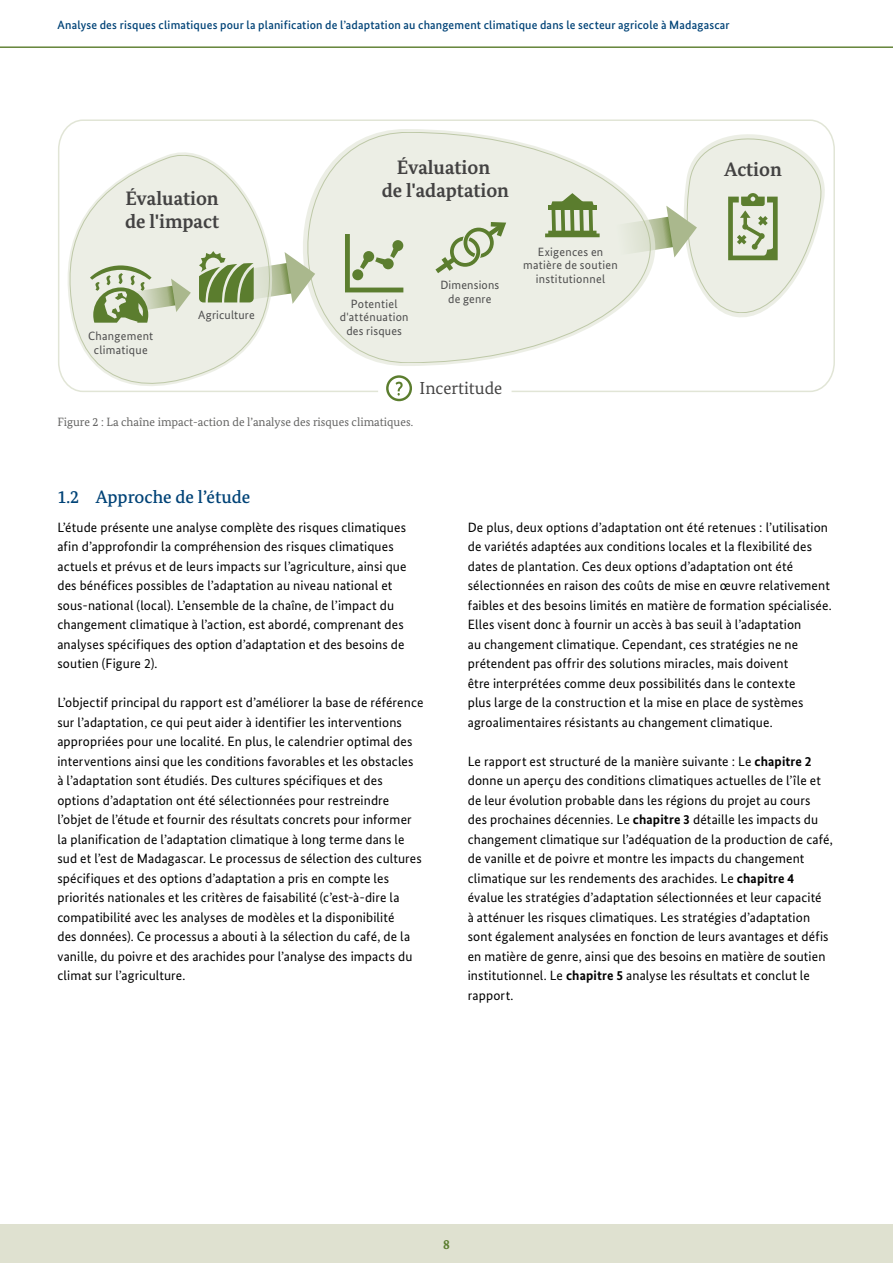
<style>
.page{position:relative;width:893px;height:1263px;background:#fff}
.page>*{position:absolute;margin:0;border:0;box-sizing:border-box;transform-origin:0 0}
.t1{font:700 19.5px/23.4px "Bundes Serif";color:#434242;text-align:center}
.t2{font:500 18px "Bundes Serif";color:#004377}
.t3{font:17.4px "Bundes Serif";color:#434242}
.Paragraph{font:13.5px/19.5px "Bundes Sans";letter-spacing:.01em;color:#000}
.t4{font:700 13.5px "Bundes Serif";color:#5b7d2e}
.t5{font:12px/13.5px "Bundes Sans";letter-spacing:.02em;color:#4d4d4d;text-align:center}
.t6{font:500 12px "Bundes Sans";letter-spacing:.015em;color:#004377}
.Chart_photo_description{font:12px "Bundes Serif";color:#636362}
.s1{font-weight:700}
</style>
<div class="page">
<div style="left:0;top:1224px;width:893px;height:39px;background:#dfe1d0"></div>
<hr style="left:0;top:47px;width:893px;height:1px;background:#5b7d2e">
<svg style="left:58px;top:119px;width:777px;height:274px"></svg>
<div style="left:386px;top:375px;width:26px;height:26px;border:2px solid #5b7d2e;border-radius:50%"></div>
<svg style="left:396px;top:382px;width:7px;height:14px"></svg>
<svg style="left:303px;top:129px;width:352px;height:237px"></svg>
<svg style="left:308px;top:132px;width:343px;height:231px"></svg>
<svg style="left:345px;top:234px;width:59px;height:58px;background:#c1cdaf"></svg>
<svg style="left:68px;top:152px;width:204px;height:234px"></svg>
<svg style="left:270px;top:251px;width:45px;height:53px"></svg>
<svg style="left:616px;top:134px;width:209px;height:183px"></svg>
<svg style="left:70px;top:155px;width:200px;height:229px"></svg>
<hr style="left:545px;top:233px;width:55px;height:4px;background:#5b7d2e">
<hr style="left:548px;top:231px;width:48px;height:3px;background:#5b7d2e">
<div style="left:548px;top:205px;width:48px;height:5px;background:#5b7d2e"></div>
<svg style="left:549px;top:193px;width:46px;height:38px;background:#a4b58a"></svg>
<div style="left:450px;top:237px;width:30px;height:30px;border:4px solid #5b7d2e;border-radius:50%"></div>
<svg style="left:483px;top:219px;width:26px;height:23px"></svg>
<svg style="left:430px;top:252px;width:31px;height:26px"></svg>
<div style="left:464px;top:228px;width:30px;height:30px;border:4px solid #5b7d2e;border-radius:50%"></div>
<p class="t6" style="left:57px;top:17px;width:674px">Analyse des risques climatiques pour la planification de l’adaptation au changement climatique dans le secteur agricole à Madagascar</p>
<p class="t1" style="left:125px;top:186px;width:96px;text-align:left">Évaluation de l'impact</p>
<p class="t5" style="left:88px;top:329px;width:67px">Changement climatique</p>
<p class="t5" style="left:198px;top:308px;width:58px">Agriculture</p>
<p class="t1" style="left:382px;top:155px;width:129px">Évaluation<br>de l'adaptation</p>
<p class="t5" style="left:340px;top:297px;width:70px">Potentiel d'atténuation des risques</p>
<p class="t5" style="left:440px;top:278px;width:60px">Dimensions de genre</p>
<p class="t3" style="left:420px;top:378px;width:84px">Incertitude</p>
<p class="Chart_photo_description" style="left:57px;top:414px;width:357px">Figure 2 : La chaîne impact-action de l’analyse des risques climatiques.</p>
<p class="t5" style="left:523px;top:245px;width:96px">Exigences en matière de soutien institutionnel</p>
<p class="t1" style="left:724px;top:158px;width:59px">Action</p>
<p class="t2" style="left:57px;top:485px;width:194px">1.2 Approche de l’étude</p>
<p class="Paragraph" style="left:57px;top:517px;width:351px">L’étude présente une analyse complète des risques climatiques afin d’approfondir la compréhension des risques climatiques actuels et prévus et de leurs impacts sur l’agriculture, ainsi que des bénéfices possibles de l’adaptation au niveau national et sous-national (local). L’ensemble de la chaîne, de l’impact du changement climatique à l’action, est abordé, comprenant des analyses spécifiques des option d’adaptation et des besoins de soutien (Figure 2).</p>
<p class="Paragraph" style="left:57px;top:693px;width:367px">L’objectif principal du rapport est d’améliorer la base de référence sur l’adaptation, ce qui peut aider à identifier les interventions appropriées pour une localité. En plus, le calendrier optimal des interventions ainsi que les conditions favorables et les obstacles<br>à l’adaptation sont étudiés. Des cultures spécifiques et des options d’adaptation ont été sélectionnées pour restreindre l’objet de l’étude et fournir des résultats concrets pour informer la planification de l’adaptation climatique à long terme dans le sud et l’est de Madagascar. Le processus de sélection des cultures spécifiques et des options d’adaptation a pris en compte les priorités nationales et les critères de faisabilité (c’est-à-dire la compatibilité avec les analyses de modèles et la disponibilité<br>des données). Ce processus a abouti à la sélection du café, de la vanille, du poivre et des arachides pour l’analyse des impacts du climat sur l’agriculture.</p>
<p class="Paragraph" style="left:468px;top:517px;width:365px">De plus, deux options d’adaptation ont été retenues : l’utilisation de variétés adaptées aux conditions locales et la flexibilité des dates de plantation. Ces deux options d’adaptation ont été sélectionnées en raison des coûts de mise en œuvre relativement faibles et des besoins limités en matière de formation spécialisée.<br>Elles visent donc à fournir un accès à bas seuil à l’adaptation<br>au changement climatique. Cependant, ces stratégies ne ne prétendent pas offrir des solutions miracles, mais doivent<br>être interprétées comme deux possibilités dans le contexte<br>plus large de la construction et la mise en place de systèmes agroalimentaires résistants au changement climatique.</p>
<p class="Paragraph" style="left:468px;top:751px;width:367px">Le rapport est structuré de la manière suivante : Le <span class="s1">chapitre 2 </span>donne un aperçu des conditions climatiques actuelles de l’île et de leur évolution probable dans les régions du projet au cours des prochaines décennies. Le <span class="s1">chapitre 3</span> détaille les impacts du changement climatique sur l’adéquation de la production de café, de vanille et de poivre et montre les impacts du changement climatique sur les rendements des arachides. Le <span class="s1">chapitre 4 </span>évalue les stratégies d’adaptation sélectionnées et leur capacité<br>à atténuer les risques climatiques. Les stratégies d’adaptation sont également analysées en fonction de leurs avantages et défis en matière de genre, ainsi que des besoins en matière de soutien institutionnel. Le <span class="s1">chapitre 5</span> analyse les résultats et conclut le rapport.</p>
<p class="t4" style="left:443px;top:1236px;width:8px">8</p>
</div>
